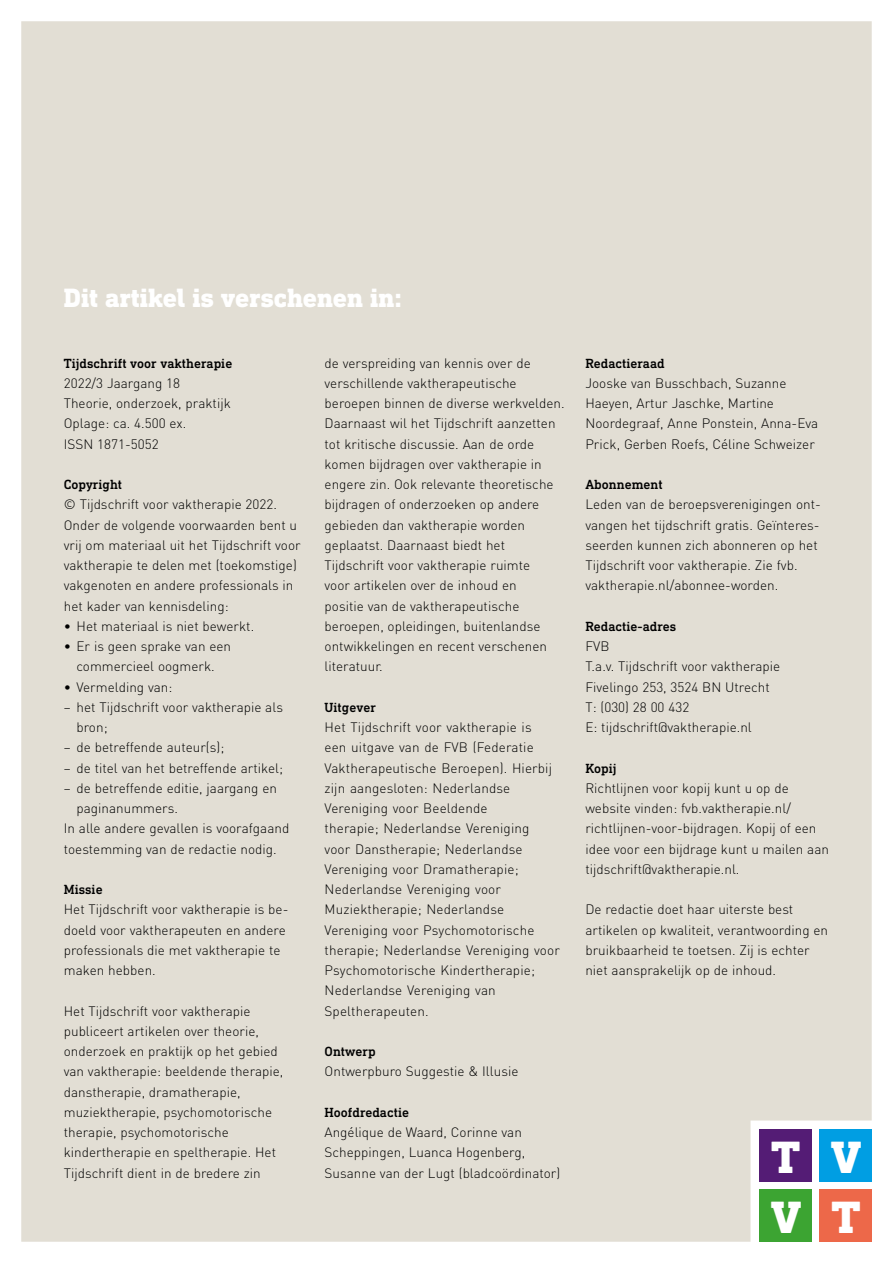
<style>
.page{position:relative;width:893px;height:1263px;background:#fff}
.page>*{position:absolute;margin:0;border:0;box-sizing:border-box;transform-origin:0 0}
.t1{font:800 46.05px/60.2px "DIN Next Slab Pro";color:#fff}
.t2{font:800 27px "DIN Next Slab Pro";color:#fff}
.t3{font:300 13.5px/20.2px "DIN";color:#000}
.t4{font:500 13.5px "DIN Next Slab Pro";color:#000}
</style>
<div class="page">
<div style="left:21px;top:21px;width:851px;height:1221px;background:#e2ded4"></div>
<div style="left:759px;top:1129px;width:53px;height:52px;background:#541c75"></div>
<div style="left:819px;top:1129px;width:53px;height:52px;background:#009ee3"></div>
<div style="left:759px;top:1189px;width:53px;height:53px;background:#3ca432"></div>
<div style="left:819px;top:1189px;width:53px;height:53px;background:#ed6849"></div>
<h2 class="t2" style="left:64px;top:282px;width:340px">Dit artikel is verschenen in:</h2>
<p class="t4" style="left:64px;top:355px;width:170px">Tijdschrift voor vaktherapie</p>
<p class="t3" style="left:64px;top:373px;width:169px">2022/3 Jaargang 18<br>Theorie, onderzoek, praktijk<br>Oplage: ca. 4.500 ex.<br>ISSN 1871-5052</p>
<p class="t4" style="left:64px;top:477px;width:60px">Copyright</p>
<p class="t3" style="left:64px;top:494px;width:238px">© Tijdschrift voor vaktherapie 2022.<br>Onder de volgende voorwaarden bent u vrij om materiaal uit het Tijdschrift voor vaktherapie te delen met (toekomstige) vakgenoten en andere professionals in het kader van kennisdeling:</p>
<p class="t3" style="left:64px;top:616px;width:192px">• Het materiaal is niet bewerkt.</p>
<p class="t3" style="left:64px;top:636px;width:169px;text-align:center">• Er is geen sprake van een commercieel oogmerk.</p>
<p class="t3" style="left:64px;top:676px;width:110px">• Vermelding van:</p>
<p class="t3" style="left:64px;top:697px;width:221px">− het Tijdschrift voor vaktherapie als</p>
<p class="t3" style="left:77px;top:717px;width:33px">bron;</p>
<p class="t3" style="left:64px;top:737px;width:162px">− de betreffende auteur(s);</p>
<p class="t3" style="left:64px;top:757px;width:221px">− de titel van het betreffende artikel;</p>
<p class="t3" style="left:64px;top:778px;width:215px">− de betreffende editie, jaargang en</p>
<p class="t3" style="left:77px;top:798px;width:103px">paginanummers.</p>
<p class="t3" style="left:64px;top:818px;width:227px">In alle andere gevallen is voorafgaand</p>
<p class="t3" style="left:64px;top:838px;width:215px">toestemming van de redactie nodig.</p>
<p class="t4" style="left:64px;top:882px;width:40px">Missie</p>
<p class="t3" style="left:64px;top:899px;width:226px">Het Tijdschrift voor vaktherapie is be&shy;doeld voor vaktherapeuten en andere professionals die met vaktherapie te maken hebben.</p>
<p class="t3" style="left:64px;top:1000px;width:221px">Het Tijdschrift voor vaktherapie publiceert artikelen over theorie, onderzoek en praktijk op het gebied van vaktherapie: beeldende therapie, danstherapie, dramatherapie, muziektherapie, psychomotorische therapie, psychomotorische kindertherapie en speltherapie. Het Tijdschrift dient in de bredere zin</p>
<p class="t3" style="left:325px;top:352px;width:242px">de verspreiding van kennis over de verschillende vaktherapeutische beroepen binnen de diverse werkvelden.<br>Daarnaast wil het Tijdschrift aanzetten tot kritische discussie. Aan de orde komen bijdragen over vaktherapie in engere zin. Ook relevante theoretische bijdragen of onderzoeken op andere gebieden dan vaktherapie worden geplaatst. Daarnaast biedt het Tijdschrift voor vaktherapie ruimte<br>voor artikelen over de inhoud en<br>positie van de vaktherapeutische beroepen, opleidingen, buitenlandse ontwikkelingen en recent verschenen literatuur.</p>
<p class="t4" style="left:325px;top:699px;width:53px">Uitgever</p>
<p class="t3" style="left:325px;top:717px;width:237px">Het Tijdschrift voor vaktherapie is<br>een uitgave van de FVB (Federatie<br>Vaktherapeutische Beroepen). Hierbij zijn aangesloten: Nederlandse<br>Vereniging voor Beeldende<br>therapie; Nederlandse Vereniging<br>voor Danstherapie; Nederlandse<br>Vereniging voor Dramatherapie;<br>Nederlandse Vereniging voor<br>Muziektherapie; Nederlandse<br>Vereniging voor Psychomotorische therapie; Nederlandse Vereniging voor<br>Psychomotorische Kindertherapie;<br>Nederlandse Vereniging van<br>Speltherapeuten.</p>
<p class="t4" style="left:325px;top:1044px;width:53px">Ontwerp</p>
<p class="t3" style="left:325px;top:1061px;width:195px">Ontwerpburo Suggestie &amp; Illusie</p>
<p class="t4" style="left:325px;top:1104px;width:86px">Hoofdredactie</p>
<p class="t3" style="left:325px;top:1122px;width:237px">Angélique de Waard, Corinne van<br>Scheppingen, Luanca Hogenberg,<br>Susanne van der Lugt (bladcoördinator)</p>
<p class="t4" style="left:585px;top:355px;width:81px">Redactieraad</p>
<p class="t3" style="left:585px;top:373px;width:234px">Jooske van Busschbach, Suzanne Haeyen, Artur Jaschke, Martine Noordegraaf, Anne Ponstein, Anna-Eva Prick, Gerben Roefs, Céline Schweizer</p>
<p class="t4" style="left:585px;top:477px;width:79px">Abonnement</p>
<p class="t3" style="left:585px;top:494px;width:237px">Leden van de beroepsverenigingen ont&shy;vangen het tijdschrift gratis. Geïnteres&shy;seerden kunnen zich abonneren op het Tijdschrift voor vaktherapie. Zie fvb. vaktherapie.nl/abonnee-worden.</p>
<p class="t4" style="left:585px;top:618px;width:92px">Redactie-adres</p>
<p class="t3" style="left:585px;top:636px;width:196px">FVB<br>T.a.v. Tijdschrift voor vaktherapie<br>Fivelingo 253, 3524 BN Utrecht<br>T: (030) 28 00 432<br>E: tijdschrift@vaktherapie.nl</p>
<p class="t4" style="left:585px;top:760px;width:33px">Kopij</p>
<p class="t3" style="left:585px;top:778px;width:245px">Richtlijnen voor kopij kunt u op de website vinden: fvb.vaktherapie.nl/ richtlijnen-voor-bijdragen. Kopij of een idee voor een bijdrage kunt u mailen aan tijdschrift@vaktherapie.nl.</p>
<p class="t3" style="left:585px;top:899px;width:244px">De redactie doet haar uiterste best artikelen op kwaliteit, verantwoording en bruikbaarheid te toetsen. Zij is echter niet aansprakelijk op de inhoud.</p>
<h1 class="t1" style="left:771px;top:1127px;width:92px">T V<br>V T</h1>
</div>
